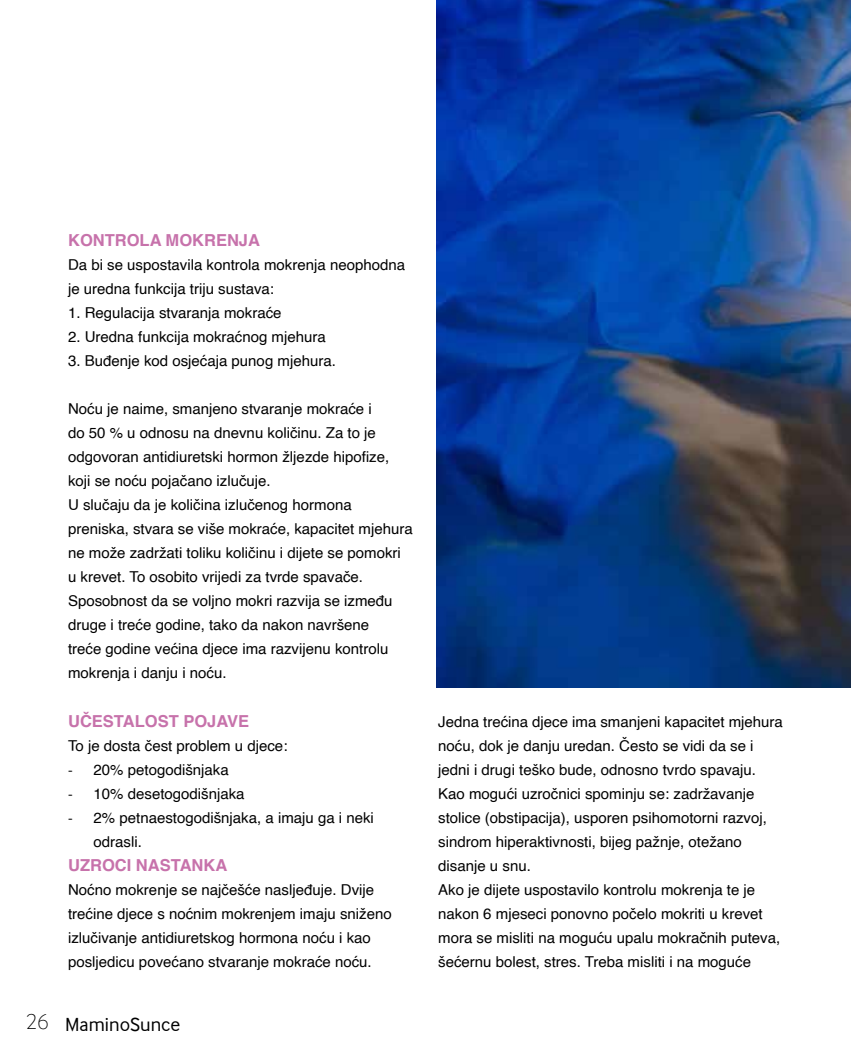
<style>
.page{position:relative;width:851px;height:1051px;background:#fff}
.page>*{position:absolute;margin:0;border:0;box-sizing:border-box;transform-origin:0 0}
.t1{font:19.5px "Inter Face Da Ma";color:#000}
.t2{font:700 16.5px "Helvetica";color:#c772ab}
.t3{font:15px/24px "Helvetica";color:#000}
.s1{font-family:"Calibri"}
.s2{font-family:"Inter Face Da Ma Th";font-size:22.5px}
</style>
<div class="page">
<img style="left:436px;top:0;width:414px;height:687px">
<p class="t2" style="left:68px;top:227px;width:193px">KONTROLA MOKRENJA</p>
<p class="t3" style="left:68px;top:253px;width:338px">Da bi se uspostavila kontrola mokrenja neophodna je uredna funkcija triju sustava:</p>
<p class="t3" style="left:68px;top:301px;width:215px">1. Regulacija stvaranja mokraće</p>
<p class="t3" style="left:68px;top:325px;width:259px">2. Uredna funkcija mokraćnog mjehura</p>
<p class="t3" style="left:68px;top:349px;width:269px">3. Buđenje kod osjećaja punog mjehura.</p>
<p class="t3" style="left:68px;top:397px;width:346px">Noću je naime, smanjeno stvaranje mokraće i<br>do 50 % u odnosu na dnevnu količinu. Za to je odgovoran antidiuretski hormon žljezde hipofize, koji se noću pojačano izlučuje.<br>U slučaju da je količina izlučenog hormona preniska, stvara se više mokraće, kapacitet mjehura ne može zadržati toliku količinu i dijete se pomokri u krevet. To osobito vrijedi za tvrde spavače.<br>Sposobnost da se voljno mokri razvija se između druge i treće godine, tako da nakon navršene<br>treće godine većina djece ima razvijenu kontrolu mokrenja i danju i noću.</p>
<p class="t2" style="left:68px;top:707px;width:182px">UČESTALOST POJAVE</p>
<p class="t3" style="left:68px;top:733px;width:221px">To je dosta čest problem u djece:</p>
<p class="t3" style="left:68px;top:757px;width:162px"><span class="s1">-</span> 20% petogodišnjaka</p>
<p class="t3" style="left:68px;top:781px;width:178px"><span class="s1">-</span> 10% desetogodišnjaka</p>
<p class="t3" style="left:94px;top:805px;width:282px;text-indent:-26px"><span class="s1">-</span> 2% petnaestogodišnjaka, a imaju ga i neki odrasli.</p>
<p class="t2" style="left:68px;top:851px;width:161px">UZROCI NASTANKA</p>
<p class="t3" style="left:68px;top:877px;width:325px">Noćno mokrenje se najčešće nasljeđuje. Dvije trećine djece s noćnim mokrenjem imaju sniženo izlučivanje antidiuretskog hormona noću i kao posljedicu povećano stvaranje mokraće noću.</p>
<h1 class="t1" style="left:26px;top:1013px;width:156px"><span class="s2">26</span> MaminoSunce</h1>
<p class="t3" style="left:438px;top:709px;width:346px">Jedna trećina djece ima smanjeni kapacitet mjehura noću, dok je danju uredan. Često se vidi da se i jedni i drugi teško bude, odnosno tvrdo spavaju.<br>Kao mogući uzročnici spominju se: zadržavanje stolice (obstipacija), usporen psihomotorni razvoj, sindrom hiperaktivnosti, bijeg pažnje, otežano disanje u snu.<br>Ako je dijete uspostavilo kontrolu mokrenja te je nakon 6 mjeseci ponovno počelo mokriti u krevet mora se misliti na moguću upalu mokračnih puteva, šećernu bolest, stres. Treba misliti i na moguće</p>
</div>
